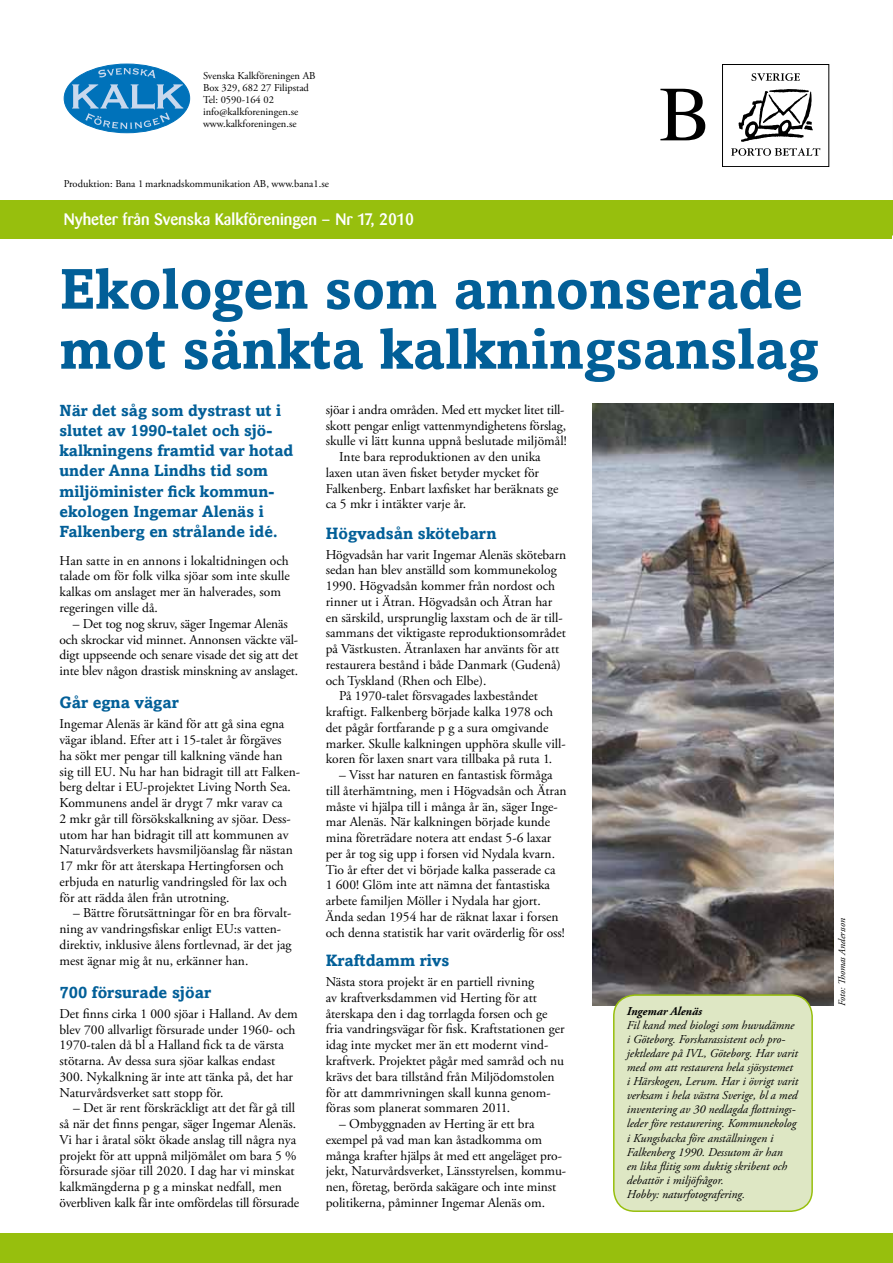
<style>
.page{position:relative;width:893px;height:1263px;background:#fff}
.page>*{position:absolute;margin:0;border:0;box-sizing:border-box;transform-origin:0 0}
.t1{font:78px "Times";color:#000}
.t2{font:700 57px/60px "Amasis";color:#025f98}
.t3{font:700 16.5px "Amasis";color:#025f98}
.t4{font:500 16.5px "Barmeno";color:#fff}
.t5{font:700 16.2px/20.2px "Amasis";color:#025f98}
.t6{font:13.5px/15.8px "Adobe Garamond Pro";color:#000}
.t7{font:italic 12px/14.1px "Adobe Garamond Pro";color:#000}
.t8{font:italic 700 12px "Adobe Garamond Pro";color:#000}
.t9{font:10.5px/12px "Adobe Garamond Pro";color:#000}
.t10{font:italic 9.9px "Adobe Garamond Pro";color:#000}
</style>
<div class="page">
<img style="left:592px;top:404px;width:241px;height:602px">
<div style="left:0;top:200px;width:893px;height:38px;background:#97bf0d"></div>
<svg style="left:738px;top:89px;width:75px;height:53px"></svg>
<div style="left:722px;top:64px;width:107px;height:103px;border:1px solid #000"></div>
<svg style="left:751px;top:73px;width:49px;height:8px"></svg>
<svg style="left:731px;top:148px;width:89px;height:8px"></svg>
<div style="left:64px;top:64px;width:126px;height:69px;background:#0072ba;border-radius:50%"></div>
<svg style="left:98px;top:68px;width:58px;height:10px"></svg>
<svg style="left:72px;top:84px;width:111px;height:45px"></svg>
<div style="left:0;top:1233px;width:893px;height:30px;background:#97bf0d"></div>
<div style="left:614px;top:995px;width:198px;height:216px;background:#dee7c4;border-radius:21px"></div>
<div style="left:613px;top:994px;width:200px;height:218px;border:2px solid #97bf0d;border-radius:21px"></div>
<p class="t9" style="left:203px;top:70px;width:114px">Svenska Kalkföreningen AB<br>Box 329, 682 27 Filipstad<br>Tel: 0590-164 02 info@kalkforeningen.se www.kalkforeningen.se</p>
<p class="t9" style="left:64px;top:178px;width:267px">Produktion: Bana 1 marknadskommunikation AB, www.bana1.se</p>
<p class="t4" style="left:64px;top:210px;width:352px">Nyheter från Svenska Kalkföreningen – Nr 17, 2010</p>
<h1 class="t1" style="left:659px;top:41px;width:54px">B</h1>
<h2 class="t2" style="left:60px;top:258px;width:761px">Ekologen som annonserade mot sänkta kalkningsanslag</h2>
<p class="t5" style="left:60px;top:400px;width:235px">När det såg som dystrast ut i slutet av 1990-talet och sjö&shy;kalkningens framtid var hotad under Anna Lindhs tid som miljöminister fick kommun&shy;ekologen Ingemar Alenäs i<br>Falkenberg en strålande idé.</p>
<p class="t6" style="left:60px;top:553px;width:232px">Han satte in en annons i lokaltidningen och talade om för folk vilka sjöar som inte skulle kalkas om anslaget mer än halverades, som regeringen ville då.</p>
<p class="t6" style="left:60px;top:616px;width:240px;text-align:center">– Det tog nog skruv, säger Ingemar Alenäs<br>och skrockar vid minnet. Annonsen väckte väl&shy;digt uppseende och senare visade det sig att det inte blev någon drastisk minskning av anslaget.</p>
<p class="t3" style="left:60px;top:692px;width:121px">Går egna vägar</p>
<p class="t6" style="left:60px;top:717px;width:242px">Ingemar Alenäs är känd för att gå sina egna vägar ibland. Efter att i 15-talet år förgäves<br>ha sökt mer pengar till kalkning vände han<br>sig till EU. Nu har han bidragit till att Falken&shy;berg deltar i EU-projektet Living North Sea.<br>Kommunens andel är drygt 7 mkr varav ca<br>2 mkr går till försökskalkning av sjöar. Dess&shy;utom har han bidragit till att kommunen av Naturvårdsverkets havsmiljöanslag får nästan 17 mkr för att återskapa Hertingforsen och erbjuda en naturlig vandringsled för lax och för att rädda ålen från utrotning.</p>
<p class="t6" style="left:60px;top:906px;width:234px;text-indent:14px">– Bättre förutsättningar för en bra förvalt&shy;ning av vandringsfiskar enligt EU:s vatten&shy;direktiv, inklusive ålens fortlevnad, är det jag mest ägnar mig åt nu, erkänner han.</p>
<p class="t3" style="left:60px;top:982px;width:153px">700 försurade sjöar</p>
<p class="t6" style="left:60px;top:1006px;width:240px">Det finns cirka 1 000 sjöar i Halland. Av dem blev 700 allvarligt försurade under 1960- och 1970-talen då bl a Halland fick ta de värsta stötarna. Av dessa sura sjöar kalkas endast 300. Nykalkning är inte att tänka på, det har Naturvårdsverket satt stopp för.</p>
<p class="t6" style="left:60px;top:1101px;width:241px;text-indent:14px">– Det är rent förskräckligt att det får gå till så när det finns pengar, säger Ingemar Alenäs.<br>Vi har i åratal sökt ökade anslag till några nya projekt för att uppnå miljömålet om bara 5 % försurade sjöar till 2020. I dag har vi minskat kalkmängderna p g a minskat nedfall, men överbliven kalk får inte omfördelas till försurade</p>
<p class="t6" style="left:326px;top:402px;width:240px">sjöar i andra områden. Med ett mycket litet till-</p>
<p class="t6" style="left:326px;top:418px;width:242px">skott pengar enligt vattenmyndighetens förslag,</p>
<p class="t6" style="left:326px;top:434px;width:242px">skulle vi lätt kunna uppnå beslutade miljömål!</p>
<p class="t6" style="left:339px;top:449px;width:203px">Inte bara reproduktionen av den unika</p>
<p class="t6" style="left:326px;top:465px;width:215px">laxen utan även fisket betyder mycket för</p>
<p class="t6" style="left:326px;top:481px;width:234px">Falkenberg. Enbart laxfisket har beräknats ge</p>
<p class="t6" style="left:326px;top:497px;width:142px">ca 5 mkr i intäkter varje år.</p>
<p class="t3" style="left:326px;top:523px;width:172px">Högvadsån skötebarn</p>
<p class="t6" style="left:326px;top:547px;width:242px">Högvadsån har varit Ingemar Alenäs skötebarn</p>
<p class="t6" style="left:326px;top:563px;width:232px">sedan han blev anställd som kommunekolog</p>
<p class="t6" style="left:326px;top:578px;width:231px">1990. Högvadsån kommer från nordost och</p>
<p class="t6" style="left:326px;top:594px;width:228px">rinner ut i Ätran. Högvadsån och Ätran har</p>
<p class="t6" style="left:326px;top:610px;width:239px">en särskild, ursprunglig laxstam och de är till-</p>
<p class="t6" style="left:326px;top:626px;width:242px">sammans det viktigaste reproduktionsområdet</p>
<p class="t6" style="left:326px;top:641px;width:235px">på Västkusten. Ätranlaxen har använts för att</p>
<p class="t6" style="left:326px;top:657px;width:237px">restaurera bestånd i både Danmark (Gudenå)</p>
<p class="t6" style="left:326px;top:673px;width:162px">och Tyskland (Rhen och Elbe).</p>
<p class="t6" style="left:339px;top:689px;width:200px">På 1970-talet försvagades laxbeståndet</p>
<p class="t6" style="left:326px;top:704px;width:229px">kraftigt. Falkenberg började kalka 1978 och</p>
<p class="t6" style="left:326px;top:720px;width:224px">det pågår fortfarande p g a sura omgivande</p>
<p class="t6" style="left:326px;top:736px;width:242px">marker. Skulle kalkningen upphöra skulle vill-</p>
<p class="t6" style="left:326px;top:752px;width:228px">koren för laxen snart vara tillbaka på ruta 1.</p>
<p class="t6" style="left:326px;top:767px;width:242px;text-indent:14px">– Visst har naturen en fantastisk förmåga till återhämtning, men i Högvadsån och Ätran måste vi hjälpa till i många år än, säger Inge&shy;mar Alenäs. När kalkningen började kunde mina företrädare notera att endast 5-6 laxar per år tog sig upp i forsen vid Nydala kvarn.<br>Tio år efter det vi började kalka passerade ca<br>1 600! Glöm inte att nämna det fantastiska arbete familjen Möller i Nydala har gjort.<br>Ända sedan 1954 har de räknat laxar i forsen och denna statistik har varit ovärderlig för oss!</p>
<p class="t3" style="left:326px;top:950px;width:125px">Kraftdamm rivs</p>
<p class="t6" style="left:326px;top:974px;width:240px">Nästa stora projekt är en partiell rivning<br>av kraftverksdammen vid Herting för att återskapa den i dag torrlagda forsen och ge fria vandringsvägar för fisk. Kraftstationen ger idag inte mycket mer än ett modernt vind&shy;kraftverk. Projektet pågår med samråd och nu krävs det bara tillstånd från Miljödomstolen för att dammrivningen skall kunna genom&shy;föras som planerat sommaren 2011.</p>
<p class="t6" style="left:326px;top:1116px;width:242px;text-indent:13px">– Ombyggnaden av Herting är ett bra exempel på vad man kan åstadkomma om många krafter hjälps åt med ett angeläget pro&shy;jekt, Naturvårdsverket, Länsstyrelsen, kommu&shy;nen, företag, berörda sakägare och inte minst politikerna, påminner Ingemar Alenäs om.</p>
<p class="t8" style="left:627px;top:1004px;width:77px">Ingemar Alenäs</p>
<p class="t7" style="left:627px;top:1018px;width:173px">Fil kand med biologi som huvudämne i Göteborg. Forskarassistent och pro&shy;jektledare på IVL, Göteborg. Har varit med om att restaurera hela sjösystemet i Härskogen, Lerum. Har i övrigt varit verksam i hela västra Sverige, bl a med inventering av 30 nedlagda flottnings&shy;leder före restaurering. Kommunekolog i Kungsbacka före anställningen i Falkenberg 1990. Dessutom är han<br>en lika flitig som duktig skribent och debattör i miljöfrågor.<br>Hobby: naturfotografering.</p>
<p class="t10" style="left:836px;top:1006px;width:89px;rotate:-90deg">Foto: Thomas Andersson</p>
</div>
